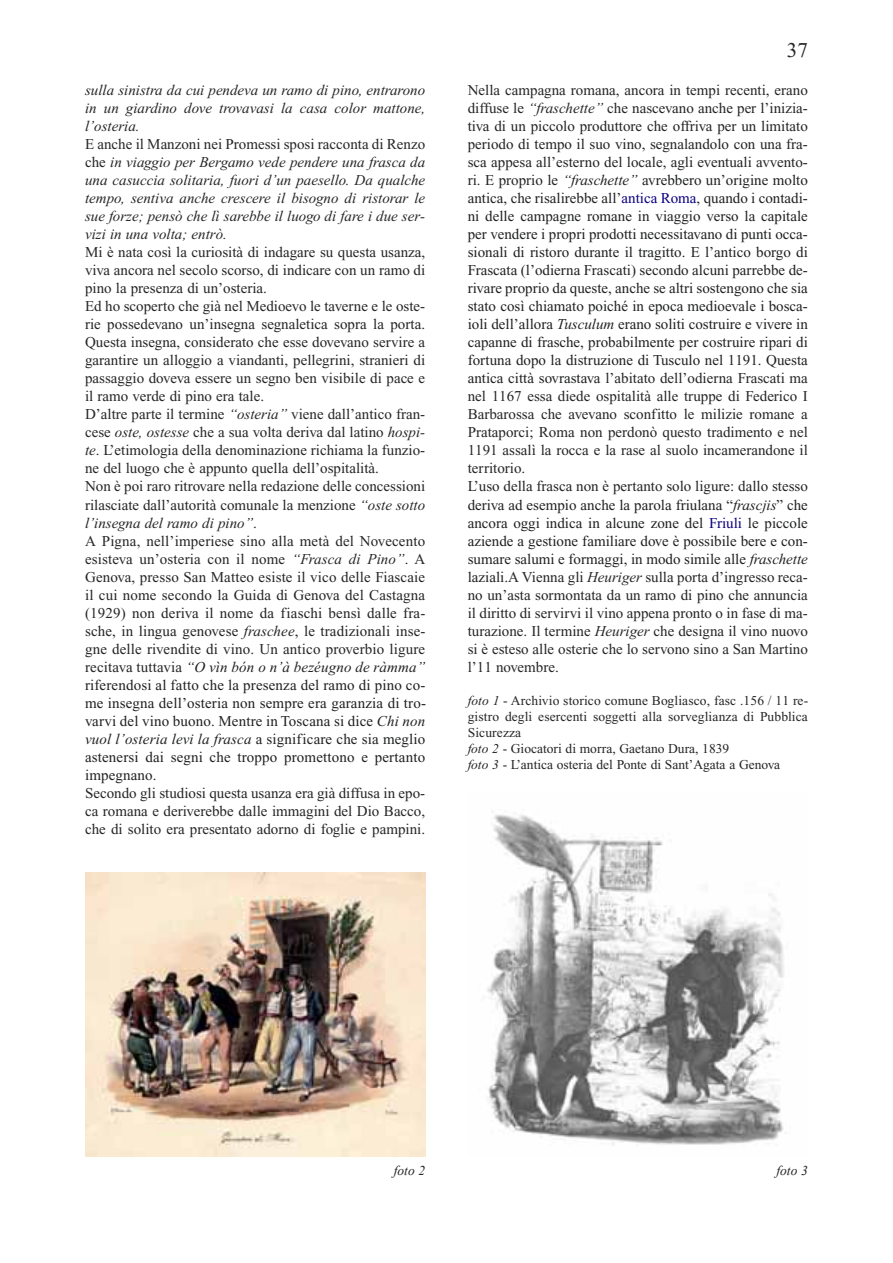
<style>
.page{position:relative;width:893px;height:1263px;background:#fff}
.page>*{position:absolute;margin:0;border:0;box-sizing:border-box;transform-origin:0 0}
.t1{font:21px "Times New Roman";color:#272526}
.t2{font:15px/18px "Times New Roman";color:#272526;text-align:justify}
.t3{font:15px/18px "Times New Roman";color:#202122;text-align:justify}
.t4{font:italic 15px/18px "Times New Roman";color:#272526;text-align:justify}
.t5{font:13.5px/16.2px "Times New Roman";letter-spacing:.01em;color:#272526}
.t6{font:italic 13.5px "Times New Roman";color:#272526}
.s1{font-style:normal}
.s2{font-style:italic}
.s3{color:#242424}
.s4{font-style:italic;color:#242424}
.s5{font-style:italic;color:#202122}
.s6{color:#202122}
.s7{color:#272526}
.s8{font-style:italic;color:#272526}
.s9{color:#0b0080}
</style>
<div class="page">
<img style="left:85px;top:873px;width:341px;height:284px">
<img style="left:487px;top:811px;width:299px;height:335px">
<p class="t4" style="left:85px;top:83px;width:342px">sulla sinistra da cui pendeva un ramo di pino, entrarono in un giardino dove trovavasi la casa color mattone, l’osteria.</p>
<p class="t4" style="left:85px;top:137px;width:342px"><span class="s1">E anche il Manzoni nei Promessi sposi racconta di Renzo che</span> in viaggio per Bergamo vede pendere una frasca da una casuccia solitaria, fuori d’un paesello. Da qualche tempo, sentiva anche crescere il bisogno di ristorar le sue forze; pensò che lì sarebbe il luogo di fare i due ser&shy;vizi in una volta; entrò.</p>
<p class="t2" style="left:85px;top:245px;width:342px;text-align:left">Mi è nata così la curiosità di indagare su questa usanza, viva ancora nel secolo scorso, di indicare con un ramo di pino la presenza di un’osteria.<br>Ed ho scoperto che già nel Medioevo le taverne e le oste&shy;rie possedevano un’insegna segnaletica sopra la porta.<br>Questa insegna, considerato che esse dovevano servire a garantire un alloggio a viandanti, pellegrini, stranieri di passaggio doveva essere un segno ben visibile di pace e il ramo verde di pino era tale.<br>D’altre parte il termine <span class="s2">“osteria”</span> viene dall’antico fran&shy;cese <span class="s2">oste, ostesse</span> che a sua volta deriva dal latino <span class="s2">hospi&shy;te</span>. L’etimologia della denominazione richiama la funzio&shy;ne del luogo che è appunto quella dell’ospitalità.<br>Non è poi raro ritrovare nella redazione delle concessioni rilasciate dall’autorità comunale la menzione <span class="s2">“oste sotto l’insegna del ramo di pino”</span>.<br>A Pigna, nell’imperiese sino alla metà del Novecento esisteva un’osteria con il nome <span class="s2">“Frasca di Pino”</span>. A Genova, presso San Matteo esiste il vico delle Fiascaie il cui nome secondo la Guida di Genova del Castagna (1929) <span class="s3">non deriva il nome da fiaschi bensì dalle fra&shy;sche, in lingua genovese</span> <span class="s4">fraschee</span><span class="s3">, le tradizionali inse&shy;gne delle rivendite di vino.</span> Un antico proverbio ligure recitava tuttavia <span class="s5">“O vìn bón o n’à bezéugno de ràmma” </span><span class="s6">riferendosi al fatto che la presenza del ramo di pino co&shy;me insegna dell’osteria non sempre era garanzia di tro&shy;varvi del vino buono. Mentre in Toscana si dice</span> <span class="s5">Chi non vuol l’osteria levi la frasca</span> <span class="s6">a significare che sia meglio astenersi dai segni che troppo promettono e pertanto impegnano.</span></p>
<p class="t2" style="left:85px;top:785px;width:342px">Secondo gli studiosi questa usanza era già diffusa in epo&shy;ca romana e deriverebbe dalle immagini del Dio Bacco, che di solito era presentato adorno di foglie e pampini.</p>
<h1 class="t1" style="left:787px;top:42px;width:22px">37</h1>
<p class="t3" style="left:468px;top:83px;width:342px"><span class="s7">Nella campagna romana, ancora in tempi recenti, erano diffuse le</span> <span class="s8">“fraschette”</span> <span class="s3">che nascevano anche per l’inizia&shy;tiva di un piccolo produttore che offriva per un limitato periodo di tempo il suo vino, segnalandolo con una fra&shy;sca appesa all’esterno del locale, agli eventuali avvento&shy;ri. E proprio l</span>e <span class="s2">“fraschette”</span> avrebbero un’origine molto antica, che risalirebbe all’<span class="s9">antica Roma</span>, quando i contadi&shy;ni delle campagne romane in viaggio verso la capitale per vendere i propri prodotti necessitavano di punti occa&shy;sionali di ristoro durante il tragitto. E l’antico borgo di Frascata (l’odierna Frascati) secondo alcuni parrebbe de&shy;rivare proprio da queste, anche se altri sostengono che sia stato così chiamato poiché in epoca medioevale i bosca&shy;ioli dell’allora <span class="s2">Tusculum</span> erano soliti costruire e vivere in capanne di frasche, probabilmente per costruire ripari di fortuna dopo la distruzione di Tusculo nel 1191. Questa antica città sovrastava <span class="s7">l’abitato dell’odierna Frascati ma nel 1167 essa diede ospitalità alle truppe di Federico I Barbarossa che avevano sconfitto le milizie romane a Prataporci; Roma non perdonò questo tradimento e nel 1191 assalì la rocca e la rase al suolo incamerandone il territorio.</span></p>
<p class="t2" style="left:468px;top:479px;width:342px"><span class="s3">L’uso della frasca non è pertanto solo ligure: dallo stesso </span><span class="s6">deriva ad esempio anche la parola friulana “</span><span class="s5">frascjis</span><span class="s6">” che ancora oggi indica in alcune zone del</span> <span class="s9">Friuli</span> <span class="s6">le piccole aziende a gestione familiare dove è possibile bere e con&shy;sumare salumi e formaggi, in modo simile alle</span> <span class="s5">fraschette </span><span class="s6">laziali.</span>A Vienna gli <span class="s2">Heuriger</span> sulla porta d’ingresso reca&shy;no un’asta sormontata da un ramo di pino che annuncia il diritto di servirvi il vino appena pronto o in fase di ma&shy;turazione. Il termine <span class="s2">Heuriger</span> che designa il vino nuovo si è esteso alle osterie che lo servono sino a San Martino l’11 novembre.</p>
<p class="t5" style="left:468px;top:693px;width:342px"><span class="s2">foto 1</span> - Archivio storico comune Bogliasco, fasc .156 / 11 re&shy;gistro degli esercenti soggetti alla sorveglianza di Pubblica Sicurezza<br><span class="s2">foto 2</span> - Giocatori di morra, Gaetano Dura, 1839<br><span class="s2">foto 3</span> - L’antica osteria del Ponte di Sant’Agata a Genova</p>
<p class="t6" style="left:394px;top:1163px;width:33px">foto 2</p>
<p class="t6" style="left:776px;top:1163px;width:33px">foto 3</p>
</div>
